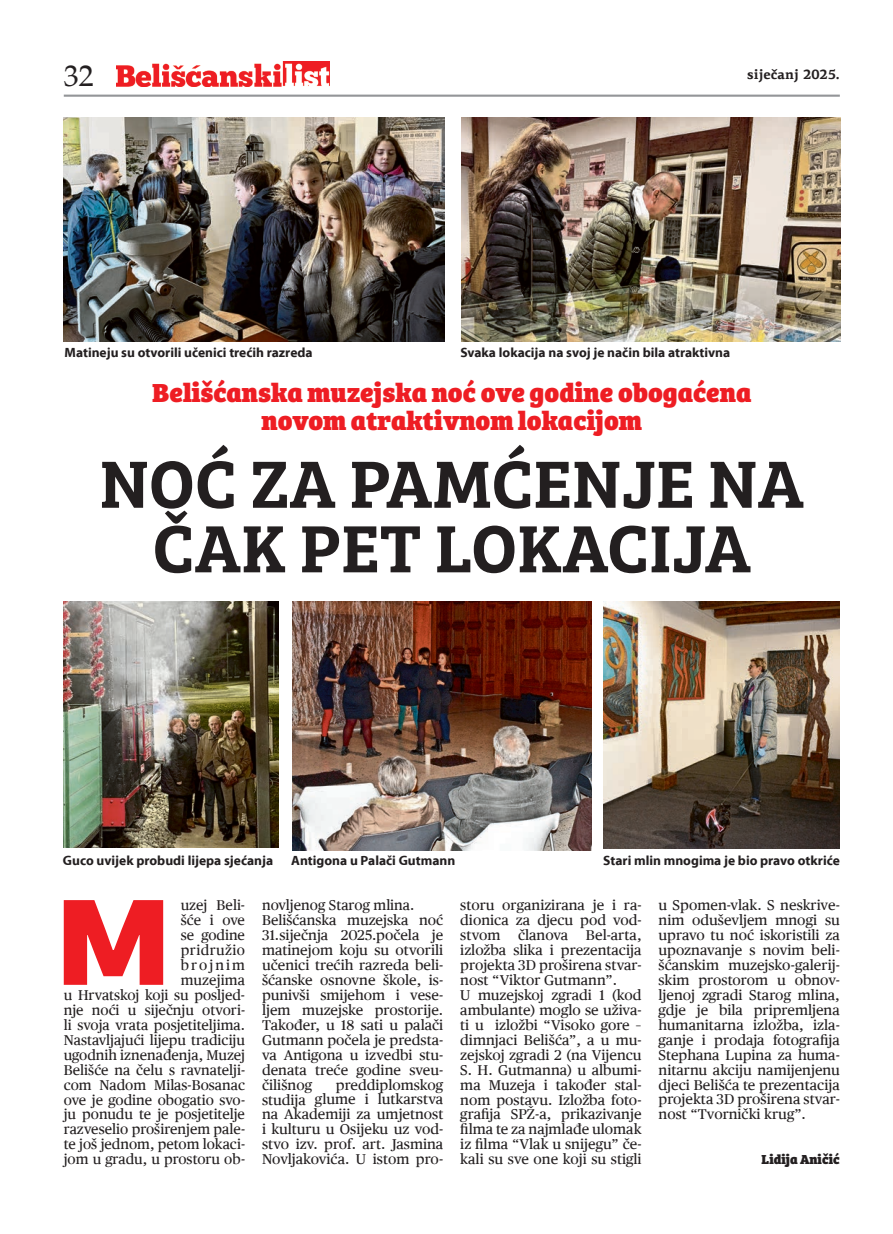
<style>
.page{position:relative;width:893px;height:1234px;background:#fff}
.page>*{position:absolute;margin:0;border:0;box-sizing:border-box;transform-origin:0 0}
.t1{font:900 122.7px "PF Agora Sans Pro";color:#ee1d23}
.t2{font:600 69px/64.5px "Bree Serif";color:#231f20;text-align:center}
.t3{font:30px "Palatino Roman";color:#231f20}
.t4{font:800 27px/27.8px "Bree Serif";color:#ee1d23;text-align:center}
.t5{font:14.25px/15px "Publico Text";color:#231f20;text-align:justify}
.t6{font:700 13.5px "Myriad Pro";color:#231f20}
.t7{font:700 13.5px "PF Agora Serif Pro";color:#231f20}
.t8{font:800 13.5px "Bree Serif";color:#231f20}
</style>
<div class="page">
<hr style="left:64px;top:95px;width:776px;height:2px;background:#939598">
<img style="left:117px;top:61px;width:212px;height:26px">
<img style="left:64px;top:117px;width:380px;height:224px">
<img style="left:64px;top:601px;width:215px;height:246px">
<img style="left:292px;top:601px;width:300px;height:249px">
<img style="left:461px;top:117px;width:380px;height:224px">
<img style="left:603px;top:601px;width:237px;height:246px">
<h3 class="t3" style="left:64px;top:58px;width:31px">32</h3>
<p class="t7" style="left:747px;top:66px;width:94px">siječanj 2025.</p>
<p class="t6" style="left:65px;top:343px;width:250px">Matineju su otvorili učenici trećih razreda</p>
<p class="t6" style="left:460px;top:343px;width:271px">Svaka lokacija na svoj je način bila atraktivna</p>
<h3 class="t4" style="left:152px;top:377px;width:601px">Belišćanska muzejska noć ove godine obogaćena novom atraktivnom lokacijom</h3>
<h2 class="t2" style="left:99px;top:447px;width:706px">NOĆ ZA PAMĆENJE NA<br>ČAK PET LOKACIJA</h2>
<p class="t6" style="left:63px;top:851px;width:212px">Guco uvijek probudi lijepa sjećanja</p>
<p class="t6" style="left:291px;top:851px;width:166px">Antigona u Palači Gutmann</p>
<p class="t6" style="left:603px;top:851px;width:238px">Stari mlin mnogima je bio pravo otkriće</p>
<p class="t5" style="left:64px;top:897px;width:183px;text-align:right">uzej Beli-<br>šće i ove<br>se godine<br>pridružio<br>brojnim<br>muzejima<br>u Hrvatskoj koji su posljed&shy;nje noći u siječnju otvori&shy;li svoja vrata posjetiteljima.<br>Nastavljajući lijepu tradiciju ugodnih iznenađenja, Muzej<br>Belišće na čelu s ravnatelji&shy;com Nadom Milas-Bosanac ove je godine obogatio svo&shy;ju ponudu te je posjetitelje razveselio proširenjem pale&shy;te još jednom, petom lokaci&shy;jom u gradu, u prostoru ob-</p>
<h1 class="t1" style="left:56px;top:861px;width:117px">M</h1>
<p class="t5" style="left:262px;top:897px;width:183px;text-align:left">novljenog Starog mlina.<br>Belišćanska muzejska noć<br>31.siječnja 2025.počela je matinejom koju su otvorili učenici trećih razreda beli&shy;šćanske osnovne škole, is&shy;punivši smijehom i vese&shy;ljem muzejske prostorije.<br>Također, u 18 sati u palači<br>Gutmann počela je predsta&shy;va Antigona u izvedbi stu&shy;denata treće godine sveu&shy;čilišnog</p>
<p class="t5" style="left:262px;top:1076px;width:183px;text-indent:74px">preddiplomskog studija glume i lutkarstva na Akademiji za umjetnost i kulturu u Osijeku uz vod&shy;stvo izv. prof. art. Jasmina Novljakovića. U istom pro-</p>
<p class="t5" style="left:460px;top:897px;width:183px;text-align:left">storu organizirana je i ra&shy;dionica za djecu pod vod&shy;stvom članova Bel-arta, izložba slika i prezentacija projekta 3D proširena stvar&shy;nost “Viktor Gutmann”.<br>U muzejskoj zgradi 1 (kod ambulante) moglo se uživa&shy;ti u izložbi “Visoko gore – dimnjaci Belišća”, a u mu&shy;zejskoj zgradi 2 (na Vijencu<br>S. H. Gutmanna) u albumi&shy;ma Muzeja i također stal&shy;nom postavu. Izložba foto&shy;grafija SPŽ-a, prikazivanje filma te za najmlađe ulomak iz filma “Vlak u snijegu” če&shy;kali su sve one koji su stigli</p>
<p class="t5" style="left:659px;top:897px;width:183px">u Spomen-vlak. S neskrive&shy;nim oduševljem mnogi su upravo tu noć iskoristili za upoznavanje s novim beli&shy;šćanskim muzejsko-galerij&shy;skim prostorom u obnov&shy;ljenoj zgradi Starog mlina, gdje je bila pripremljena humanitarna izložba, izla&shy;ganje i prodaja fotografija Stephana Lupina za huma&shy;nitarnu akciju namijenjenu djeci Belišća te prezentacija projekta 3D proširena stvar&shy;nost “Tvornički krug”.</p>
<p class="t8" style="left:761px;top:1148px;width:80px">Lidija Aničić</p>
</div>
